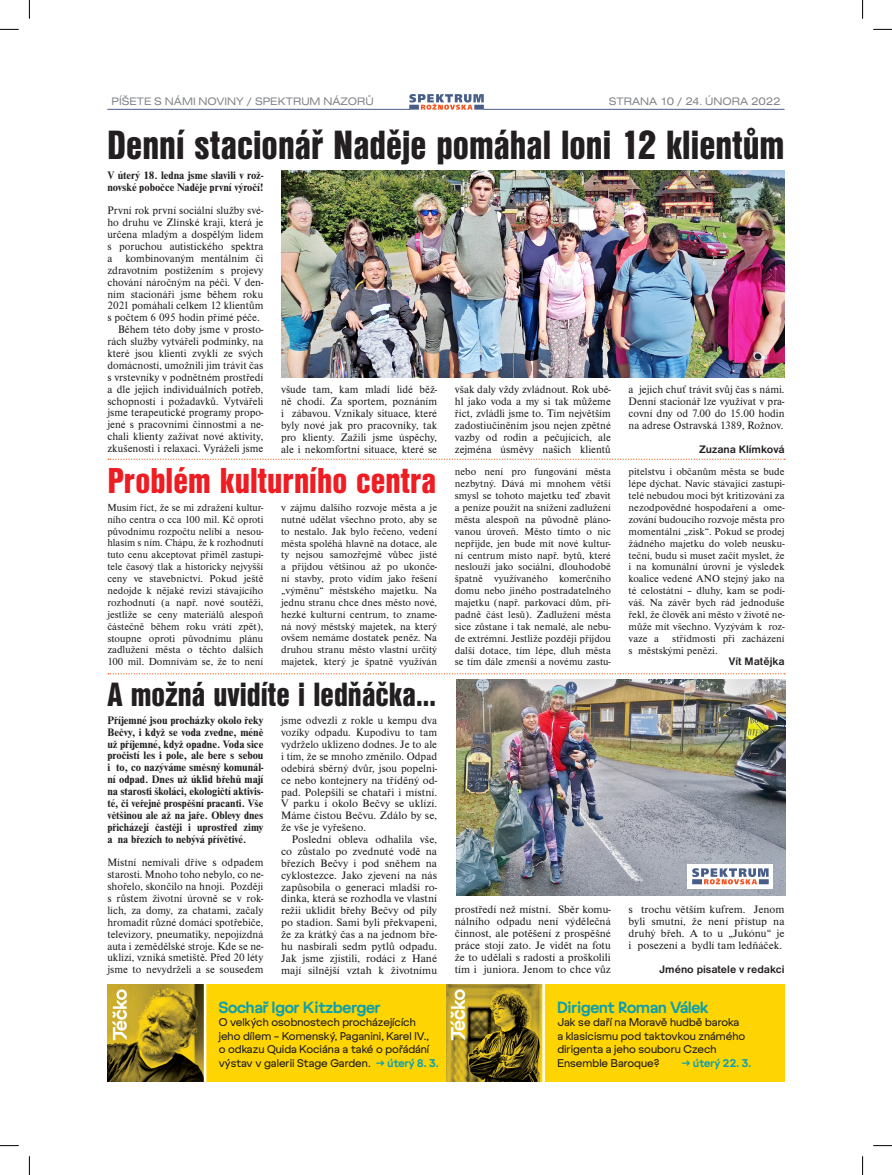
<style>
.page{position:relative;width:892px;height:1175px;background:#fff}
.page>*{position:absolute;margin:0;border:0;box-sizing:border-box;transform-origin:0 0}
.t1{font:42.5px "Nimbus San DEE Blac Cond";color:#231f20}
.t2{font:37.5px "Nimbus San DEE Blac Cond";color:#ee1d23}
.t3{font:35px "Nimbus San DEE Blac Cond";color:#231f20}
.t4{font:700 16.25px "Roznov Sans";letter-spacing:-.01em;color:#0f9ead}
.t5{font:11.25px/11.9px "Nimbus Rom DEE";color:#231f20;text-align:justify}
.t6{font:11.25px/11.9px "Nimbus Rom DEE";color:#231f20;text-align:justify;scale:1.04 1}
.t7{font:700 11.25px/11.9px "Nimbus Rom DEE";color:#231f20}
.t8{font:11.25px/13.5px "Roznov Sans";color:#231f20}
.t9{font:11.25px "Nimbus San DEE Regu Exte";color:#808285}
.t10{font:700 11.25px "Nimbus San DEE";color:#231f20}
.t11{font:700 11.25px "Roznov Sans";color:#0f9ead}
.t12{font:10.62px/11.9px "Nimbus Rom DEE";color:#231f20;text-align:justify}
.s1{font-weight:700;color:#0f9ead}
</style>
<div class="page">
<svg style="left:409px;top:94px;width:75px;height:16px"></svg>
<hr style="left:107px;top:109px;width:303px;height:1px;background:#485e88">
<hr style="left:483px;top:109px;width:301px;height:1px;background:#485e88">
<img style="left:281px;top:170px;width:503px;height:208px">
<svg style="left:108px;top:459px;width:676px;height:1px"></svg>
<img style="left:456px;top:680px;width:329px;height:216px">
<div style="left:687px;top:864px;width:86px;height:25px;background:#fff"></div>
<svg style="left:692px;top:868px;width:76px;height:16px"></svg>
<svg style="left:108px;top:673px;width:676px;height:1px"></svg>
<img style="left:107px;top:984px;width:97px;height:98px">
<img style="left:446px;top:984px;width:96px;height:98px">
<div style="left:205px;top:984px;width:241px;height:98px;background:#fed503"></div>
<div style="left:543px;top:984px;width:241px;height:98px;background:#fed503"></div>
<hr style="left:204px;top:984px;width:2px;height:98px;background:#fff">
<hr style="left:542px;top:984px;width:3px;height:98px;background:#fff">
<svg style="left:0;top:29px;width:19px;height:1px"></svg>
<svg style="left:873px;top:29px;width:18px;height:1px"></svg>
<svg style="left:0;top:1145px;width:19px;height:1px"></svg>
<svg style="left:873px;top:1145px;width:18px;height:1px"></svg>
<svg style="left:29px;top:0;width:1px;height:19px"></svg>
<svg style="left:29px;top:1156px;width:1px;height:19px"></svg>
<svg style="left:862px;top:0;width:1px;height:19px"></svg>
<svg style="left:862px;top:1156px;width:1px;height:19px"></svg>
<p class="t9" style="left:112px;top:95px;width:263px">PÍŠETE S NÁMI NOVINY / SPEKTRUM NÁZORŮ</p>
<p class="t9" style="left:609px;top:95px;width:173px">STRANA 10 / 24. ÚNORA 2022</p>
<h1 class="t1" style="left:107px;top:121px;width:679px">Denní stacionář Naděje pomáhal loni 12 klientům</h1>
<p class="t7" style="left:107px;top:169px;width:157px">V úterý 18. ledna jsme slavili v rož&shy;novské pobočce Naděje první výročí!</p>
<p class="t5" style="left:107px;top:205px;width:157px">První rok první sociální služby své-</p>
<p class="t5" style="left:107px;top:217px;width:157px">ho druhu ve Zlínské kraji, která je</p>
<p class="t5" style="left:107px;top:229px;width:157px">určena mladým a dospělým lidem</p>
<p class="t5" style="left:107px;top:240px;width:157px">s poruchou autistického spektra</p>
<p class="t5" style="left:107px;top:252px;width:157px">a kombinovaným mentálním či</p>
<p class="t5" style="left:107px;top:264px;width:157px">zdravotním postižením s projevy</p>
<p class="t5" style="left:107px;top:276px;width:157px">chování náročným na péči. V den-</p>
<p class="t5" style="left:107px;top:288px;width:157px">ním stacionáři jsme během roku</p>
<p class="t5" style="left:107px;top:300px;width:157px">2021 pomáhali celkem 12 klientům</p>
<p class="t5" style="left:107px;top:312px;width:154px">s počtem 6 095 hodin přímé péče.</p>
<p class="t5" style="left:118px;top:324px;width:147px">Během této doby jsme v prosto-</p>
<p class="t5" style="left:107px;top:336px;width:157px">rách služby vytvářeli podmínky, na</p>
<p class="t5" style="left:107px;top:347px;width:157px">které jsou klienti zvyklí ze svých</p>
<p class="t5" style="left:107px;top:359px;width:157px">domácností, umožnili jim trávit čas</p>
<p class="t5" style="left:107px;top:371px;width:157px">s vrstevníky v podnětném prostředí</p>
<p class="t5" style="left:107px;top:383px;width:157px">a dle jejich individuálních potřeb,</p>
<p class="t5" style="left:107px;top:395px;width:157px">schopností i požadavků. Vytvářeli</p>
<p class="t5" style="left:107px;top:407px;width:157px">jsme terapeutické programy propo-</p>
<p class="t5" style="left:107px;top:419px;width:157px">jené s pracovními činnostmi a ne-</p>
<p class="t5" style="left:107px;top:431px;width:157px">chali klienty zažívat nové aktivity,</p>
<p class="t5" style="left:107px;top:442px;width:157px">zkušenosti i relaxaci. Vyráželi jsme</p>
<p class="t5" style="left:281px;top:384px;width:157px">všude tam, kam mladí lidé běž&shy;ně chodí. Za sportem, poznáním i zábavou. Vznikaly situace, které byly nové jak pro pracovníky, tak pro klienty. Zažili jsme úspěchy, ale i nekomfortní situace, které se</p>
<p class="t5" style="left:455px;top:384px;width:157px">však daly vždy zvládnout. Rok ubě&shy;hl jako voda a my si tak můžeme říct, zvládli jsme to. Tím největším zadostiučiněním jsou nejen zpětné vazby od rodin a pečujících, ale zejména úsměvy našich klientů</p>
<p class="t5" style="left:628px;top:384px;width:157px">a jejich chuť trávit svůj čas s námi.<br>Denní stacionář lze využívat v pra&shy;covní dny od 7.00 do 15.00 hodin na adrese Ostravská 1389, Rožnov.</p>
<p class="t10" style="left:699px;top:443px;width:87px">Zuzana Klímková</p>
<h2 class="t2" style="left:107px;top:459px;width:330px">Problém kulturního centra</h2>
<p class="t12" style="left:107px;top:501px;width:157px">Musím říct, že se mi zdražení kultur&shy;ního centra o cca 100 mil. Kč oproti původnímu rozpočtu nelíbí a nesou&shy;hlasím s ním. Chápu, že k rozhodnutí tuto cenu akceptovat přiměl zastupi&shy;tele časový tlak a historicky nejvyšší ceny ve stavebnictví. Pokud ještě nedojde k nějaké revizi stávajícího rozhodnutí (a např. nové soutěži, jestliže se ceny materiálů alespoň částečně během roku vrátí zpět), stoupne oproti původnímu plánu zadlužení města o těchto dalších 100 mil. Domnívám se, že to není</p>
<p class="t12" style="left:281px;top:501px;width:157px">v zájmu dalšího rozvoje města a je nutné udělat všechno proto, aby se to nestalo. Jak bylo řečeno, vedení města spoléhá hlavně na dotace, ale ty nejsou samozřejmě vůbec jisté a přijdou většinou až po ukonče&shy;ní stavby, proto vidím jako řešení „výměnu“ městského majetku. Na jednu stranu chce dnes město nové, hezké kulturní centrum, to zname&shy;ná nový městský majetek, na který ovšem nemáme dostatek peněz. Na druhou stranu město vlastní určitý majetek, který je špatně využíván</p>
<h3 class="t3" style="left:107px;top:674px;width:330px">A možná uvidíte i ledňáčka…</h3>
<p class="t7" style="left:107px;top:714px;width:157px;text-align:justify">Příjemné jsou procházky okolo řeky Bečvy, i když se voda zvedne, méně už příjemné, když opadne. Voda sice pročistí les i pole, ale bere s sebou i to, co nazýváme směsný komunál&shy;ní odpad. Dnes už úklid břehů mají na starosti školáci, ekologičtí aktivis&shy;té, či veřejně prospěšní pracanti. Vše většinou ale až na jaře. Oblevy dnes přicházejí častěji i uprostřed zimy a na březích to nebývá přívětivé.</p>
<p class="t5" style="left:107px;top:857px;width:157px">Místní nemívali dříve s odpadem starosti. Mnoho toho nebylo, co ne&shy;shořelo, skončilo na hnoji. Později s růstem životní úrovně se v rok&shy;lích, za domy, za chatami, začaly hromadit různé domácí spotřebiče, televizory, pneumatiky, nepojízdná auta i zemědělské stroje. Kde se ne&shy;uklízí, vzniká smetiště. Před 20 léty jsme to nevydrželi a se sousedem</p>
<p class="t5" style="left:281px;top:715px;width:157px">jsme odvezli z rokle u kempu dva vozíky odpadu. Kupodivu to tam vydrželo uklizeno dodnes. Je to ale i tím, že se mnoho změnilo. Odpad odebírá sběrný dvůr, jsou popelni&shy;ce nebo kontejnery na tříděný od&shy;pad. Polepšili se chataři i místní.<br>V parku i okolo Bečvy se uklízí.<br>Máme čistou Bečvu. Zdálo by se, že vše je vyřešeno.</p>
<p class="t6" style="left:281px;top:833px;width:151px;text-indent:11px">Poslední obleva odhalila vše, co zůstalo po zvednuté vodě na březích Bečvy i pod sněhem na cyklostezce. Jako zjevení na nás zapůsobila o generaci mladší ro&shy;dinka, která se rozhodla ve vlastní režii uklidit břehy Bečvy od pily po stadion. Sami byli překvapeni, že za krátký čas a na jednom bře&shy;hu nasbírali sedm pytlů odpadu.<br>Jak jsme zjistili, rodáci z Hané mají silnější vztah k životnímu</p>
<h3 class="t4" style="left:219px;top:998px;width:163px">Sochař Igor Kitzberger</h3>
<p class="t8" style="left:219px;top:1015px;width:221px">O velkých osobnostech procházejících jeho dílem – Komenský, Paganini, Karel IV., o odkazu Quida Kociána a také o pořádání výstav v galerii Stage Garden. <span class="s1">→ úterý 8. 3.</span></p>
<p class="t12" style="left:455px;top:466px;width:157px">nebo není pro fungování města nezbytný. Dává mi mnohem větší smysl se tohoto majetku teď zbavit a peníze použít na snížení zadlužení města alespoň na původně pláno&shy;vanou úroveň. Město tímto o nic nepřijde, jen bude mít nové kultur&shy;ní centrum místo např. bytů, které neslouží jako sociální, dlouhodobě špatně využívaného komerčního domu nebo jiného postradatelného majetku (např. parkovací dům, pří&shy;padně část lesů). Zadlužení města sice zůstane i tak nemalé, ale nebu&shy;de extrémní. Jestliže později přijdou další dotace, tím lépe, dluh města se tím dále zmenší a novému zastu-</p>
<p class="t12" style="left:628px;top:466px;width:157px">pitelstvu i občanům města se bude lépe dýchat. Navíc stávající zastupi&shy;telé nebudou moci být kritizováni za nezodpovědné hospodaření a ome&shy;zování budoucího rozvoje města pro momentální „zisk“. Pokud se prodej žádného majetku do voleb neusku&shy;teční, budu si muset začít myslet, že i na komunální úrovni je výsledek koalice vedené ANO stejný jako na té celostátní – dluhy, kam se podí&shy;váš. Na závěr bych rád jednoduše řekl, že člověk ani město v životě ne&shy;může mít všechno. Vyzývám k roz&shy;vaze a střídmosti při zacházení s městskými penězi.</p>
<p class="t10" style="left:729px;top:655px;width:57px">Vít Matějka</p>
<p class="t6" style="left:455px;top:904px;width:151px">prostředí než místní. Sběr komu&shy;nálního odpadu není výdělečná činnost, ale potěšení z prospěšné práce stojí zato. Je vidět na fotu že to udělali s radostí a proškolili tím i juniora. Jenom to chce vůz</p>
<p class="t6" style="left:628px;top:904px;width:151px">s trochu větším kufrem. Jenom byli smutní, že není přístup na druhý břeh. A to u „Jukónu“ je i posezení a bydlí tam ledňáček.</p>
<p class="t10" style="left:659px;top:963px;width:126px">Jméno pisatele v redakci</p>
<h3 class="t4" style="left:557px;top:998px;width:153px">Dirigent Roman Válek</h3>
<p class="t8" style="left:557px;top:1015px;width:189px">Jak se daří na Moravě hudbě baroka a klasicismu pod taktovkou známého dirigenta a jeho souboru Czech<br>Ensemble Baroque?</p>
<p class="t11" style="left:681px;top:1056px;width:71px">→ úterý 22. 3.</p>
</div>
